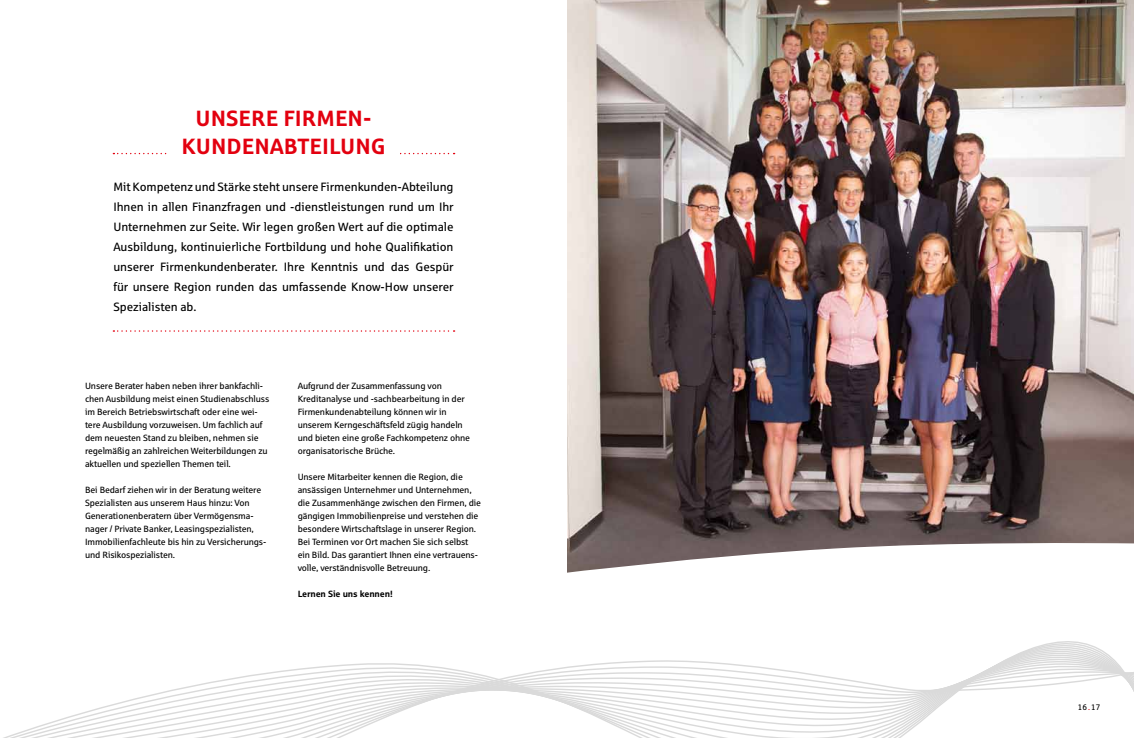
<style>
.page{position:relative;width:1134px;height:738px;background:#fff}
.page>*{position:absolute;margin:0;border:0;box-sizing:border-box;transform-origin:0 0}
.t1{font:700 22px/28px "Sparkasse Rg";color:#e3000f;text-align:center}
.t2{font:12px/20px "Sparkasse Rg";letter-spacing:-.005em;color:#000;text-align:justify}
.t3{font:9px/13px "Sparkasse Rg";letter-spacing:-.015em;color:#000}
.t4{font:700 9px "Sparkasse Rg";letter-spacing:-.015em;color:#000}
.t5{font:8px "Sparkasse Rg";color:#000}
.s1{color:#e3000f}
</style>
<div class="page">
<svg style="left:113px;top:153px;width:342px;height:1px"></svg>
<svg style="left:113px;top:330px;width:342px;height:1px"></svg>
<div style="left:168px;top:146px;width:232px;height:10px;background:#fff"></div>
<svg style="left:1011px;top:645px;width:100px;height:12px"></svg>
<svg style="left:6px;top:658px;width:1128px;height:79px"></svg>
<img style="left:567px;top:0;width:567px;height:572px">
<h1 class="t1" style="left:182px;top:103px;width:205px">UNSERE FI RMEN-<br>KU NDENABTEI LU NG</h1>
<p class="t2" style="left:113px;top:176px;width:342px">Mit Kompetenz und Stärke steht unsere Firmenkunden-Abteilung Ihnen in allen Finanzfragen und -dienstleistungen rund um Ihr Unternehmen zur Seite. Wir legen großen Wert auf die optimale Ausbildung, kontinuierliche Fortbildung und hohe Qualifikation unserer Firmenkundenberater. Ihre Kenntnis und das Gespür für unsere Region runden das umfassende Know-How unserer Spezialisten ab.</p>
<p class="t3" style="left:85px;top:378px;width:186px">Unsere Berater haben neben ihrer bankfachli&shy;chen Ausbildung meist einen Studienabschluss im Bereich Betriebswirtschaft oder eine wei&shy;tere Ausbildung vorzuweisen. Um fachlich auf dem neuesten Stand zu bleiben, nehmen sie regelmäßig an zahlreichen Weiterbildungen zu aktuellen und speziellen Themen teil.</p>
<p class="t3" style="left:85px;top:482px;width:183px">Bei Bedarf ziehen wir in der Beratung weitere Spezialisten aus unserem Haus hinzu: Von Generationenberatern über Vermögensma&shy;nager / Private Banker, Leasingspezialisten, Immobilienfachleute bis hin zu Versicherungs&shy;und Risikospezialisten.</p>
<p class="t3" style="left:298px;top:378px;width:174px">Aufgrund der Zusammenfassung von Kreditanalyse und -sachbearbeitung in der Firmenkundenabteilung können wir in unserem Kerngeschäftsfeld zügig handeln und bieten eine große Fachkompetenz ohne organisatorische Brüche.</p>
<p class="t3" style="left:298px;top:469px;width:185px">Unsere Mitarbeiter kennen die Region, die ansässigen Unternehmer und Unternehmen, die Zusammenhänge zwischen den Firmen, die gängigen Immobilienpreise und verstehen die besondere Wirtschaftslage in unserer Region.<br>Bei Terminen vor Ort machen Sie sich selbst ein Bild. Das garantiert Ihnen eine vertrauens&shy;volle, verständnisvolle Betreuung.</p>
<p class="t4" style="left:298px;top:587px;width:97px">LERNEN SIE UNS KENNEN!</p>
<p class="t5" style="left:1078px;top:702px;width:24px">16<span class="s1">.</span>17</p>
</div>
